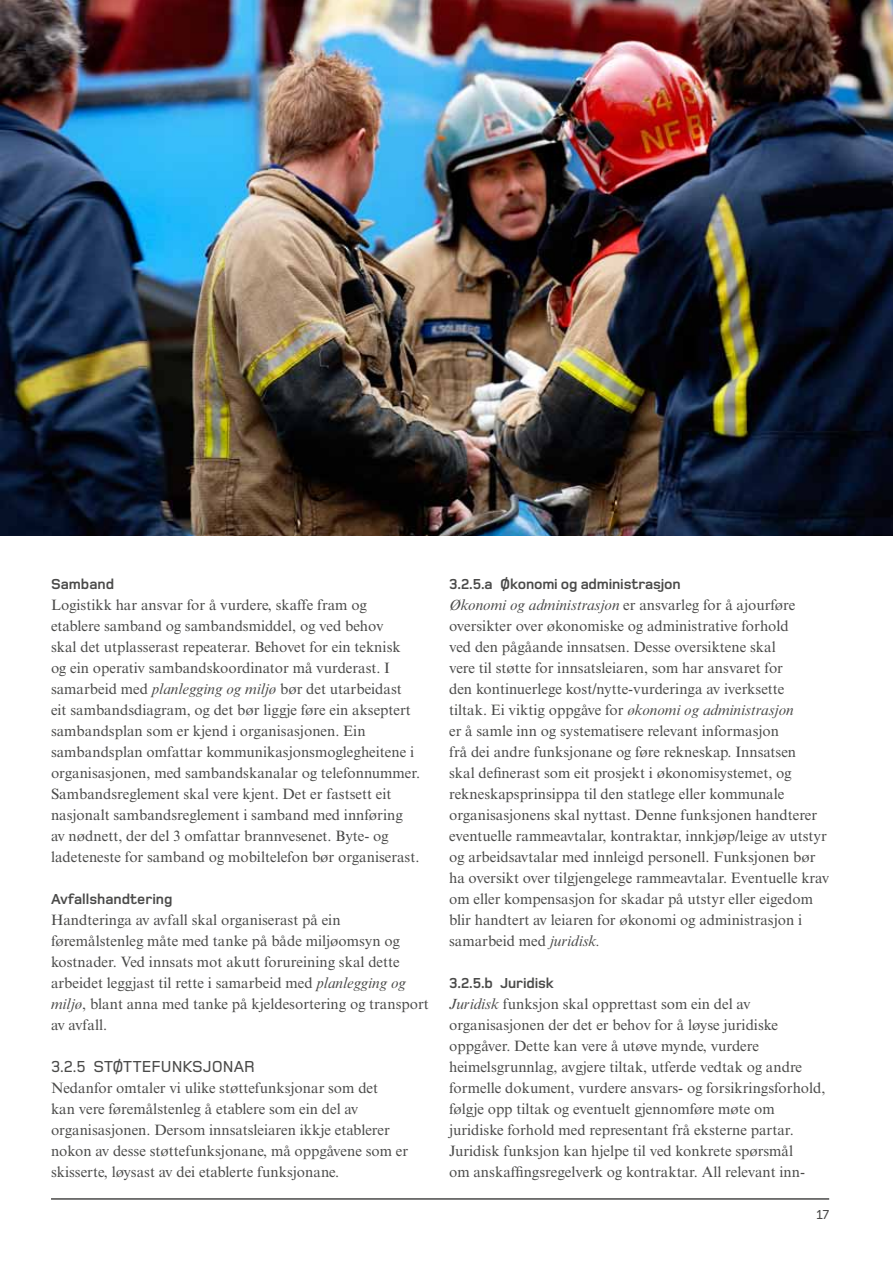
<style>
.page{position:relative;width:893px;height:1263px;background:#fff}
.page>*{position:absolute;margin:0;border:0;box-sizing:border-box;transform-origin:0 0}
.t1{font:500 16.5px "Foundry Monoline";color:#4a4a49}
.t2{font:15px/21px "Times New Roman MT Std";color:#4a4a49}
.t3{font:700 15px "Foundry Monoline";letter-spacing:-.01em;color:#4a4a49}
.t4{font:500 13.5px "Foundry Monoline";color:#4a4a49}
.s1{font-style:italic}
</style>
<div class="page">
<hr style="left:51px;top:1198px;width:778px;height:2px;background:#4a4a49">
<img style="left:0;top:0;width:893px;height:536px">
<p class="t3" style="left:51px;top:576px;width:65px">Samband</p>
<p class="t2" style="left:51px;top:594px;width:371px">Logistikk har ansvar for å vurdere, skaffe fram og<br>etablere samband og sambandsmiddel, og ved behov<br>skal det utplasserast repeaterar. Behovet for ein teknisk<br>og ein operativ sambandskoordinator må vurderast. I samarbeid med <span class="s1">planlegging og miljø</span> bør det utarbeidast eit sambandsdiagram, og det bør liggje føre ein akseptert sambandsplan som er kjend i organisasjonen. Ein sambandsplan omfattar kommunikasjonsmoglegheitene i organisasjonen, med sambandskanalar og telefonnummer.<br>Sambandsreglement skal vere kjent. Det er fastsett eit nasjonalt sambandsreglement i samband med innføring av nødnett, der del 3 omfattar brannvesenet. Byte- og ladeteneste for samband og mobiltelefon bør organiserast.</p>
<p class="t3" style="left:51px;top:891px;width:123px">Avfallshandtering</p>
<p class="t2" style="left:51px;top:909px;width:379px">Handteringa av avfall skal organiserast på ein føremålstenleg måte med tanke på både miljøomsyn og kostnader. Ved innsats mot akutt forureining skal dette arbeidet leggjast til rette i samarbeid med <span class="s1">planlegging og miljø</span>, blant anna med tanke på kjeldesortering og transport av avfall.</p>
<p class="t1" style="left:51px;top:1058px;width:83px">3.2.5 STØTTEF</p>
<p class="t1" style="left:161px;top:1058px;width:22px">UNKS</p>
<p class="t1" style="left:203px;top:1058px;width:21px">JONAR</p>
<p class="t2" style="left:51px;top:1077px;width:359px">Nedanfor omtaler vi ulike støttefunksjonar som det<br>kan vere føremålstenleg å etablere som ein del av organisasjonen. Dersom innsatsleiaren ikkje etablerer nokon av desse støttefunksjonane, må oppgåvene som er skisserte, løysast av dei etablerte funksjonane.</p>
<p class="t3" style="left:449px;top:576px;width:233px">3.2.5.a Økonomi og administrasjon</p>
<p class="t2" style="left:449px;top:594px;width:382px"><span class="s1">Økonomi og administrasjon</span> er ansvarleg for å ajourføre oversikter over økonomiske og administrative forhold<br>ved den pågåande innsatsen. Desse oversiktene skal<br>vere til støtte for innsatsleiaren, som har ansvaret for<br>den kontinuerlege kost/nytte-vurderinga av iverksette<br>tiltak. Ei viktig oppgåve for <span class="s1">økonomi og administrasjon<br></span>er å samle inn og systematisere relevant informasjon<br>frå dei andre funksjonane og føre rekneskap. Innsatsen<br>skal definerast som eit prosjekt i økonomisystemet, og rekneskapsprinsippa til den statlege eller kommunale organisasjonens skal nyttast. Denne funksjonen handterer eventuelle rammeavtalar, kontraktar, innkjøp/leige av utstyr og arbeidsavtalar med innleigd personell. Funksjonen bør ha oversikt over tilgjengelege rammeavtalar. Eventuelle krav om eller kompensasjon for skadar på utstyr eller eigedom blir handtert av leiaren for økonomi og administrasjon i samarbeid med <span class="s1">juridisk.</span></p>
<p class="t3" style="left:449px;top:975px;width:106px">3.2.5.b Juridisk</p>
<p class="t2" style="left:449px;top:993px;width:378px"><span class="s1">Juridisk</span> funksjon skal opprettast som ein del av organisasjonen der det er behov for å løyse juridiske oppgåver. Dette kan vere å utøve mynde, vurdere heimelsgrunnlag, avgjere tiltak, utferde vedtak og andre formelle dokument, vurdere ansvars- og forsikringsforhold, følgje opp tiltak og eventuelt gjennomføre møte om juridiske forhold med representant frå eksterne partar.<br>Juridisk funksjon kan hjelpe til ved konkrete spørsmål<br>om anskaffingsregelverk og kontraktar. All relevant inn-</p>
<p class="t4" style="left:816px;top:1207px;width:14px">17</p>
</div>
